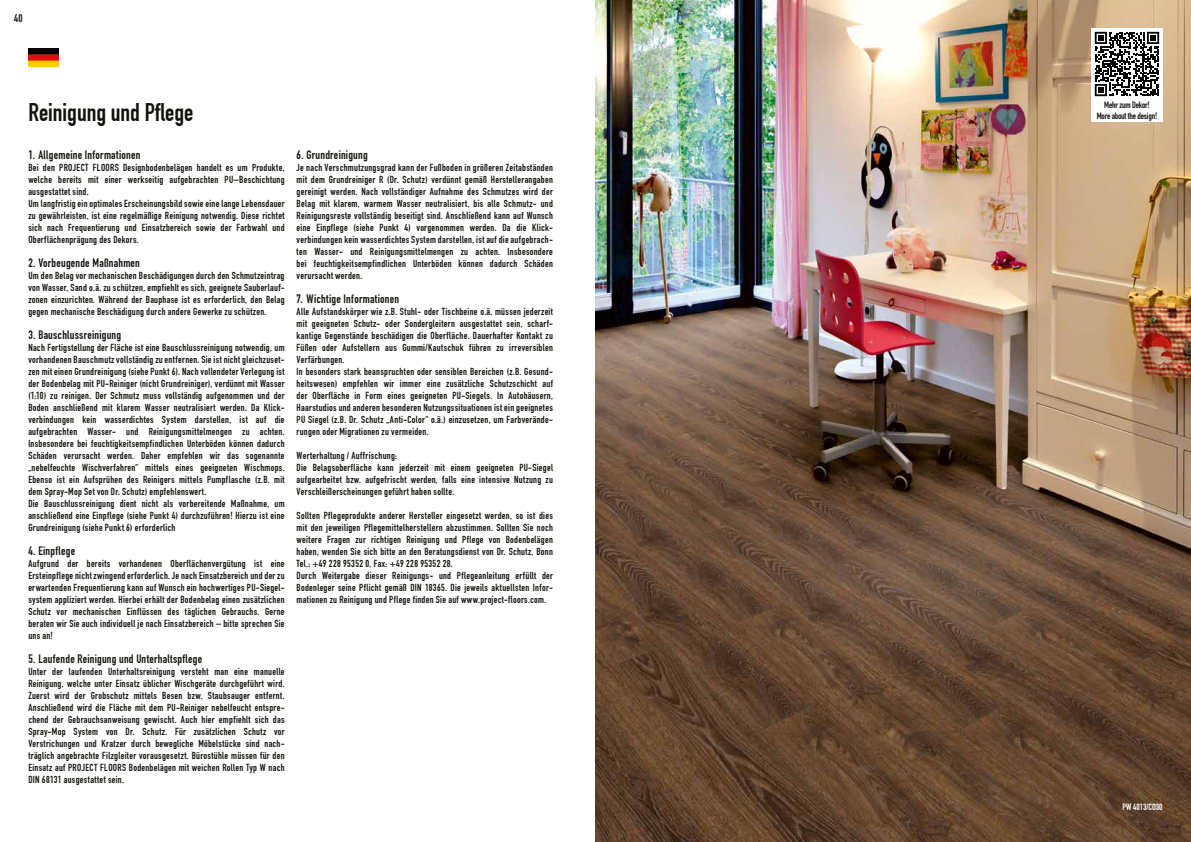
<style>
.page{position:relative;width:1191px;height:842px;background:#fff}
.page>*{position:absolute;margin:0;border:0;box-sizing:border-box;transform-origin:0 0}
.t1{font:25px "DIN Engschrift";color:#12120d}
.t2{font:12px "DIN Engschrift";letter-spacing:.02em;color:#12120d}
.t3{font:11px "DIN Engschrift";color:#12120d}
.t4{font:10px/12px "DIN Engschrift";letter-spacing:.025em;color:#12120d}
.t5{font:9px/10.8px "DIN Engschrift";letter-spacing:-.02em;color:#12120d;text-align:center}
.t6{font:9px "DIN Engschrift";color:#fff}
</style>
<div class="page">
<img style="left:28px;top:49px;width:30px;height:18px">
<img style="left:595px;top:0;width:596px;height:842px">
<div style="left:1091px;top:99px;width:71px;height:23px;background:#fff"></div>
<div style="left:1091px;top:28px;width:71px;height:72px;background:#fff"></div>
<svg style="left:1094px;top:32px;width:65px;height:64px"></svg>
<p class="t3" style="left:14px;top:12px;width:10px">40</p>
<h1 class="t1" style="left:28px;top:97px;width:166px">Reinigung und Pflege</h1>
<p class="t2" style="left:28px;top:148px;width:113px">1. Allgemeine Informationen</p>
<p class="t4" style="left:28px;top:161px;width:258px">Bei den PROJECT FLOORS Designbodenbelägen handelt es um Produkte, welche bereits mit einer werkseitig aufgebrachten PU–Beschichtung ausgestattet sind.<br>Um langfristig ein optimales Erscheinungsbild sowie eine lange Lebensdauer zu gewährleisten, ist eine regelmäßige Reinigung notwendig. Diese richtet sich nach Frequentierung und Einsatzbereich sowie der Farbwahl und Oberflächenprägung des Dekors.</p>
<p class="t2" style="left:28px;top:256px;width:113px">2. Vorbeugende Maßnahmen</p>
<p class="t4" style="left:28px;top:269px;width:258px;text-align:justify">Um den Belag vor mechanischen Beschädigungen durch den Schmutzeintrag von Wasser, Sand o.ä. zu schützen, empfiehlt es sich, geeignete Sauberlauf&shy;zonen einzurichten. Während der Bauphase ist es erforderlich, den Belag gegen mechanische Beschädigung durch andere Gewerke zu schützen.</p>
<p class="t2" style="left:28px;top:328px;width:94px">3. Bauschlussreinigung</p>
<p class="t4" style="left:28px;top:341px;width:258px">Nach Fertigstellung der Fläche ist eine Bauschlussreinigung notwendig, um vorhandenen Bauschmutz vollständig zu entfernen. Sie ist nicht gleichzuset&shy;zen mit einen Grundreinigung (siehe Punkt 6). Nach vollendeter Verlegung ist der Bodenbelag mit PU-Reiniger (nicht Grundreiniger), verdünnt mit Wasser (1:10) zu reinigen. Der Schmutz muss vollständig aufgenommen und der Boden anschließend mit klarem Wasser neutralisiert werden. Da Klick&shy;verbindungen kein wasserdichtes System darstellen, ist auf die aufgebrachten Wasser- und Reinigungsmittelmengen zu achten.<br>Insbesondere bei feuchtigkeitsempfindlichen Unterböden können dadurch Schäden verursacht werden. Daher empfehlen wir das sogenannte „nebelfeuchte Wischverfahren“ mittels eines geeigneten Wischmops.<br>Ebenso ist ein Aufsprühen des Reinigers mittels Pumpflasche (z.B. mit dem Spray-Mop Set von Dr. Schutz) empfehlenswert.<br>Die Bauschlussreinigung dient nicht als vorbereitende Maßnahme, um anschließend eine Einpflege (siehe Punkt 4) durchzuführen! Hierzu ist eine Grundreinigung (siehe Punkt 6) erforderlich</p>
<p class="t2" style="left:28px;top:544px;width:48px">4. Einpflege</p>
<p class="t4" style="left:28px;top:557px;width:258px;text-align:justify">Aufgrund der bereits vorhandenen Oberflächenvergütung ist eine Ersteinpflege nicht zwingend erforderlich. Je nach Einsatzbereich und der zu erwartenden Frequentierung kann auf Wunsch ein hochwertiges PU-Siegel&shy;system appliziert werden. Hierbei erhält der Bodenbelag einen zusätzlichen Schutz vor mechanischen Einflüssen des täglichen Gebrauchs. Gerne beraten wir Sie auch individuell je nach Einsatzbereich – bitte sprechen Sie uns an!</p>
<p class="t2" style="left:28px;top:652px;width:175px">5. Laufende Reinigung und Unterhaltspflege</p>
<p class="t4" style="left:28px;top:665px;width:258px;text-align:justify">Unter der laufenden Unterhaltsreinigung versteht man eine manuelle Reinigung, welche unter Einsatz üblicher Wischgeräte durchgeführt wird.<br>Zuerst wird der Grobschutz mittels Besen bzw. Staubsauger entfernt.<br>Anschließend wird die Fläche mit dem PU-Reiniger nebelfeucht entspre&shy;chend der Gebrauchsanweisung gewischt. Auch hier empfiehlt sich das Spray-Mop System von Dr. Schutz. Für zusätzlichen Schutz vor Verstrichungen und Kratzer durch bewegliche Möbelstücke sind nach&shy;träglich angebrachte Filzgleiter vorausgesetzt. Bürostühle müssen für den Einsatz auf PROJECT FLOORS Bodenbelägen mit weichen Rollen Typ W nach DIN 68131 ausgestattet sein.</p>
<p class="t2" style="left:297px;top:148px;width:72px">6. Grundreinigung</p>
<p class="t4" style="left:297px;top:161px;width:258px;text-align:justify">Je nach Verschmutzungsgrad kann der Fußboden in größeren Zeitabständen mit dem Grundreiniger R (Dr. Schutz) verdünnt gemäß Herstellerangaben gereinigt werden. Nach vollständiger Aufnahme des Schmutzes wird der Belag mit klarem, warmem Wasser neutralisiert, bis alle Schmutz- und Reinigungsreste vollständig beseitigt sind. Anschließend kann auf Wunsch eine Einpflege (siehe Punkt 4) vorgenommen werden. Da die Klick&shy;verbindungen kein wasserdichtes System darstellen, ist auf die aufgebrach&shy;ten Wasser- und Reinigungsmittelmengen zu achten. Insbesondere bei feuchtigkeitsempfindlichen Unterböden können dadurch Schäden verursacht werden.</p>
<p class="t2" style="left:297px;top:292px;width:104px">7. Wichtige Informationen</p>
<p class="t4" style="left:297px;top:305px;width:258px">Alle Aufstandskörper wie z.B. Stuhl- oder Tischbeine o.ä. müssen jederzeit mit geeigneten Schutz- oder Sondergleitern ausgestattet sein, scharf&shy;kantige Gegenstände beschädigen die Oberfläche. Dauerhafter Kontakt zu Füßen oder Aufstellern aus Gummi/Kautschuk führen zu irreversiblen Verfärbungen.<br>In besonders stark beanspruchten oder sensiblen Bereichen (z.B. Gesund&shy;heitswesen) empfehlen wir immer eine zusätzliche Schutzschicht auf der Oberfläche in Form eines geeigneten PU-Siegels. In Autohäusern, Haarstudios und anderen besonderen Nutzungssituationen ist ein geeignetes PU Siegel (z.B. Dr. Schutz „Anti-Color“ o.ä.) einzusetzen, um Farbverände&shy;rungen oder Migrationen zu vermeiden.</p>
<p class="t4" style="left:297px;top:449px;width:258px">Werterhaltung / Auffrischung:<br>Die Belagsoberfläche kann jederzeit mit einem geeigneten PU-Siegel aufgearbeitet bzw. aufgefrischt werden, falls eine intensive Nutzung zu Verschleißerscheinungen geführt haben sollte.</p>
<p class="t4" style="left:297px;top:509px;width:258px">Sollten Pflegeprodukte anderer Hersteller eingesetzt werden, so ist dies mit den jeweiligen Pflegemittelherstellern abzustimmen. Sollten Sie noch weitere Fragen zur richtigen Reinigung und Pflege von Bodenbelägen haben, wenden Sie sich bitte an den Beratungsdienst von Dr. Schutz, Bonn Tel.: +49 228 95352 0, Fax: +49 228 95352 28.<br>Durch Weitergabe dieser Reinigungs- und Pflegeanleitung erfüllt der Bodenleger seine Pflicht gemäß DIN 18365. Die jeweils aktuellsten Infor&shy;mationen zu Reinigung und Pflege finden Sie auf www.project-floors.com.</p>
<p class="t5" style="left:1096px;top:100px;width:62px">Mehr zum Dekor!<br>More about the design!</p>
<p class="t6" style="left:1122px;top:802px;width:42px">PW 4013/CO30</p>
</div>
